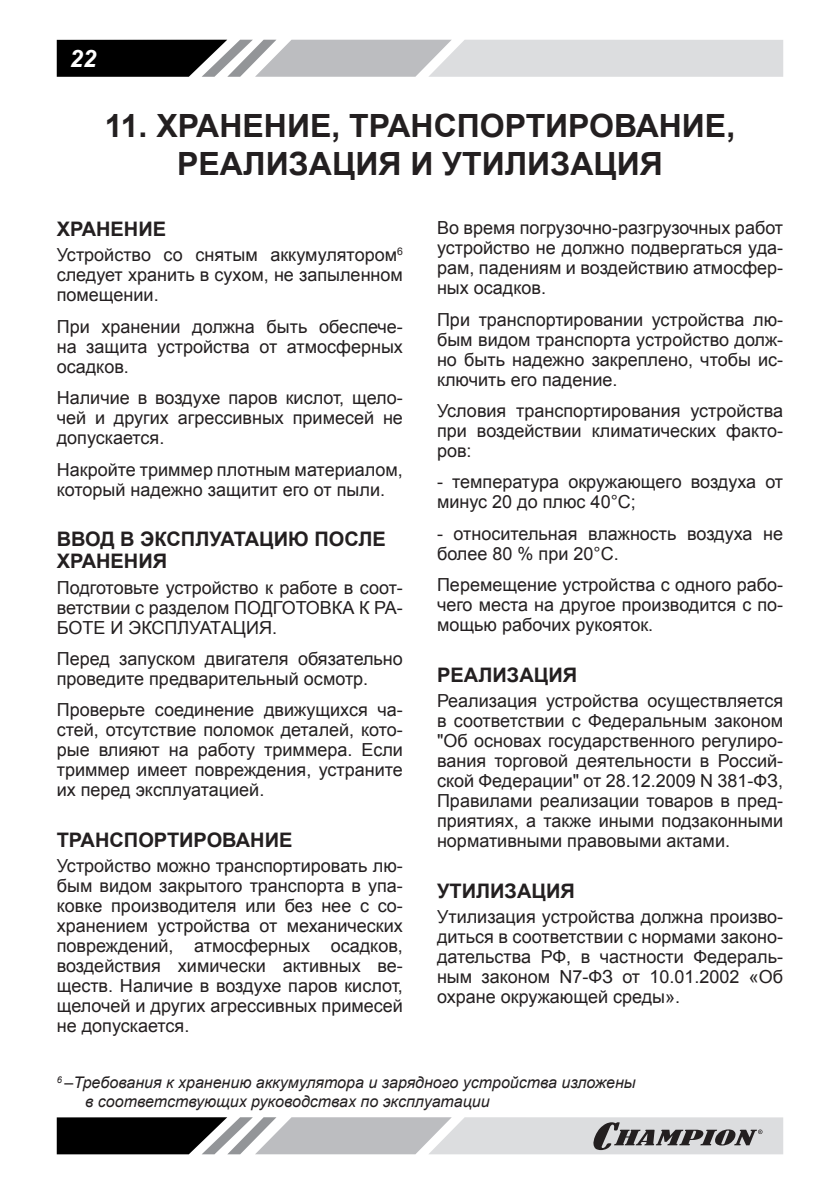
<style>
.page{position:relative;width:840px;height:1191px;background:#fff}
.page>*{position:absolute;margin:0;border:0;box-sizing:border-box;transform-origin:0 0}
.t1{font:700 32px/38.4px "Arial";color:#231f20;text-align:center}
.t2{font:italic 700 24px "Arial";color:#fff}
.t3{font:700 20px/22px "Arial";color:#231f20}
.t4{font:18px/20px "Arial";color:#231f20;text-align:justify}
.table{font:italic 16px/19.2px "Arial";color:#231f20}
</style>
<div class="page">
<svg style="left:57px;top:40px;width:725px;height:37px;background:#a7a8a9"></svg>
<svg style="left:57px;top:1117px;width:725px;height:37px;background:#9c9c9e"></svg>
<h2 class="t2" style="left:70px;top:42px;width:28px">22</h2>
<p class="t1" style="left:105px;top:107px;width:631px">11. ХРАНЕНИЕ, ТРАНСПОРТИРОВАНИЕ,<br>РЕАЛИЗАЦИЯ И УТИЛИЗАЦИЯ</p>
<p class="t3" style="left:57px;top:218px;width:111px">ХРАНЕНИЕ</p>
<p class="t4" style="left:57px;top:245px;width:347px">Устройство со снятым аккумулятором<sup>6 </sup>следует хранить в сухом, не запыленном помещении.</p>
<p class="t4" style="left:57px;top:317px;width:347px">При хранении должна быть обеспече&shy;на защита устройства от атмосферных осадков.</p>
<p class="t4" style="left:57px;top:388px;width:347px">Наличие в воздухе паров кислот, щело&shy;чей и других агрессивных примесей не допускается.</p>
<p class="t4" style="left:57px;top:459px;width:347px">Накройте триммер плотным материалом, который надежно защитит его от пыли.</p>
<p class="t3" style="left:57px;top:528px;width:330px">ВВОД В ЭКСПЛУАТАЦИЮ ПОСЛЕ<br>ХРАНЕНИЯ</p>
<p class="t4" style="left:57px;top:577px;width:347px">Подготовьте устройство к работе в соот&shy;ветствии с разделом ПОДГОТОВКА К РА-БОТЕ И ЭКСПЛУАТАЦИЯ.</p>
<p class="t4" style="left:57px;top:649px;width:347px">Перед запуском двигателя обязательно проведите предварительный осмотр.</p>
<p class="t4" style="left:57px;top:700px;width:347px">Проверьте соединение движущихся ча&shy;стей, отсутствие поломок деталей, кото&shy;рые влияют на работу триммера. Если триммер имеет повреждения, устраните их перед эксплуатацией.</p>
<p class="t3" style="left:57px;top:829px;width:237px">ТРАНСПОРТИРОВАНИЕ</p>
<p class="t4" style="left:57px;top:856px;width:347px">Устройство можно транспортировать лю&shy;бым видом закрытого транспорта в упа&shy;ковке производителя или без нее с со&shy;хранением устройства от механических повреждений, атмосферных осадков, воздействия химически активных ве&shy;ществ. Наличие в воздухе паров кислот, щелочей и других агрессивных примесей не допускается.</p>
<p class="t4" style="left:437px;top:218px;width:347px">Во время погрузочно-разгрузочных работ устройство не должно подвергаться уда&shy;рам, падениям и воздействию атмосфер&shy;ных осадков.</p>
<p class="t4" style="left:437px;top:309px;width:347px">При транспортировании устройства лю&shy;бым видом транспорта устройство долж&shy;но быть надежно закреплено, чтобы ис&shy;ключить его падение.</p>
<p class="t4" style="left:437px;top:401px;width:347px">Условия транспортирования устройства при воздействии климатических факто&shy;ров:</p>
<p class="t4" style="left:437px;top:472px;width:347px">- температура окружающего воздуха от минус 20 до плюс 40°С;</p>
<p class="t4" style="left:437px;top:523px;width:347px">- относительная влажность воздуха не более 80 % при 20°С.</p>
<p class="t4" style="left:437px;top:575px;width:347px">Перемещение устройства с одного рабо&shy;чего места на другое производится с по&shy;мощью рабочих рукояток.</p>
<p class="t3" style="left:437px;top:664px;width:142px">РЕАЛИЗАЦИЯ</p>
<p class="t4" style="left:437px;top:691px;width:347px">Реализация устройства осуществляется в соответствии с Федеральным законом "Об основах государственного регулиро&shy;вания торговой деятельности в Россий&shy;ской Федерации" от 28.12.2009 N 381-ФЗ, Правилами реализации товаров в пред&shy;приятиях, а также иными подзаконными нормативными правовыми актами.</p>
<p class="t3" style="left:437px;top:880px;width:139px">УТИЛИЗАЦИЯ</p>
<p class="t4" style="left:437px;top:907px;width:347px">Утилизация устройства должна произво&shy;диться в соответствии с нормами законо&shy;дательства РФ, в частности Федераль&shy;ным законом N7-ФЗ от 10.01.2002 «Об охране окружающей среды».</p>
<p class="table" style="left:85px;top:1072px;width:551px;text-indent:-28px"><sup>6</sup> –Требования к хранению аккумулятора и зарядного устройства изложены в соответствующих руководствах по эксплуатации</p>
</div>
